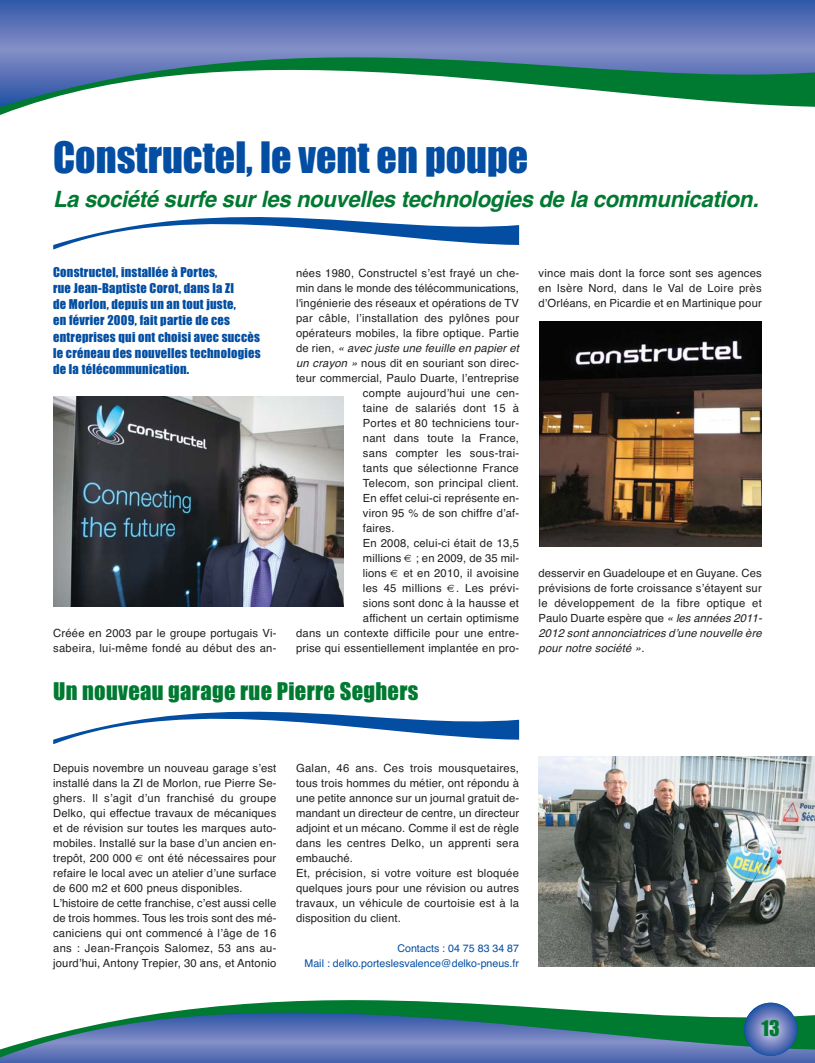
<style>
.page{position:relative;width:815px;height:1063px;background:#fff}
.page>*{position:absolute;margin:0;border:0;box-sizing:border-box;transform-origin:0 0}
.t1{font:40px "Impact";color:#034ea2}
.t2{font:italic 700 22.5px "Helvetica";color:#007931}
.t3{font:22.5px "Impact";letter-spacing:.015em;color:#007931}
.t4{font:20px "Impact";color:#007931}
.t5{font:12.5px/16.2px "Impact";letter-spacing:.02em;color:#034ea2}
.t6{font:11.25px/15px "Helvetica";letter-spacing:.015em;color:#231f20}
.t7{font:10.62px/15px "Helvetica";color:#034ea2;text-align:right}
.s1{font-style:italic}
</style>
<div class="page">
<div style="left:0;top:1058px;width:815px;height:5px;background:#4b68b1"></div>
<svg style="left:0;top:1000px;width:815px;height:58px"></svg>
<svg style="left:744px;top:1003px;width:53px;height:53px;background:#627bbb"></svg>
<svg style="left:0;top:0;width:815px;height:57px;background:#5f76b9"></svg>
<svg style="left:0;top:57px;width:815px;height:58px"></svg>
<svg style="left:53px;top:217px;width:466px;height:32px"></svg>
<svg style="left:53px;top:712px;width:466px;height:32px"></svg>
<img style="left:53px;top:397px;width:291px;height:210px">
<img style="left:540px;top:322px;width:222px;height:225px">
<img style="left:539px;top:757px;width:276px;height:210px">
<h1 class="t1" style="left:53px;top:145px;width:477px">Constructel, le vent en poupe</h1>
<h2 class="t2" style="left:53px;top:191px;width:711px">La société surfe surles nouvelles technologies de la communication.</h2>
<p class="t5" style="left:53px;top:265px;width:209px">Constructel, installée à Portes,<br>rue Jean-Baptiste Corot, dans la ZI<br>de Morlon, depuis un an tout juste,<br>en février 2009, fait partie de ces entreprises qui ont choisi avec succès le créneau des nouvelles technologies de la télécommunication.</p>
<p class="t6" style="left:296px;top:266px;width:227px">nées 1980, Constructel sʼest frayé un che&shy;min dans le monde des télécommunications, l'ingénierie des réseaux et opérations de TV par câble, lʼinstallation des pylônes pour opérateurs mobiles, la fibre optique. Partie d e r i e n , <span class="s1">« avec juste une feuille en papier et un crayon »</span> nous dit en souriant son direc&shy;teur commercial, Paulo Duarte, lʼentreprise</p>
<p class="t6" style="left:539px;top:266px;width:225px;text-align:justify">vince mais dont la force sont ses agences en Isère Nord, dans le Val de Loire près dʼOrléans, en Picardie et en Martinique pour</p>
<p class="t6" style="left:363px;top:386px;width:158px">compte aujourdʼhui une cen-</p>
<p class="t6" style="left:363px;top:401px;width:158px">taine de salariés dont 15 à</p>
<p class="t6" style="left:363px;top:416px;width:158px">Portes et 80 techniciens tour-</p>
<p class="t6" style="left:363px;top:431px;width:158px">nant dans toute la France,</p>
<p class="t6" style="left:363px;top:446px;width:158px">sans compter les sous-trai-</p>
<p class="t6" style="left:363px;top:461px;width:157px">tants que sélectionne France</p>
<p class="t6" style="left:363px;top:476px;width:158px">Telecom, son principal client.</p>
<p class="t6" style="left:363px;top:491px;width:158px">En effet celui-ci représente en-</p>
<p class="t6" style="left:363px;top:506px;width:158px">viron 95 % de son chiffre dʼaf-</p>
<p class="t6" style="left:363px;top:521px;width:33px">faires.</p>
<p class="t6" style="left:363px;top:536px;width:158px">En 2008, celui-ci était de 13,5</p>
<p class="t6" style="left:363px;top:551px;width:158px">millions € ; en 2009, de 35 mil-</p>
<p class="t6" style="left:363px;top:566px;width:158px">lions € et en 2010, il avoisine</p>
<p class="t6" style="left:363px;top:581px;width:158px">les 45 millions €. Les prévi-</p>
<p class="t6" style="left:363px;top:596px;width:158px">sions sont donc à la hausse et</p>
<p class="t6" style="left:363px;top:611px;width:158px">affichent un certain optimisme</p>
<p class="t6" style="left:296px;top:626px;width:225px">dans un contexte difficile pour une entre-</p>
<p class="t6" style="left:296px;top:641px;width:225px">prise qui essentiellement implantée en pro-</p>
<p class="t6" style="left:53px;top:626px;width:225px">Créée en 2003 par le groupe portugais Vi&shy;sabeira, lui-même fondé au début des an-</p>
<h2 class="t3" style="left:53px;top:683px;width:367px">Un nouveau garage rue Pierre Seghers</h2>
<p class="t6" style="left:539px;top:566px;width:227px">desservir en Guadeloupe et en Guyane. Ces prévisions de forte croissance sʼétayent sur le développement de la fibre optique et Paulo Duarte espère que <span class="s1">« les années2011- 2012 sont annonciatrices dʼune nouvelle ère pour notre société »</span>.</p>
<p class="t6" style="left:53px;top:761px;width:225px">Depuis novembre un nouveau garage sʼest installé dans la ZI de Morlon, rue Pierre Se&shy;ghers. Il sʼagit dʼun franchisé du groupe Delko, qui effectue travaux de mécaniques et de révision sur toutes les marques auto&shy;mobiles. Installé sur la base dʼun ancien en&shy;trepôt, 200 000 € ont été nécessaires pour refaire le local avec un atelier dʼune surface de 600 m2 et 600 pneus disponibles.<br>Lʼhistoire de cette franchise, cʼest aussi celle de trois hommes. Tous les trois sont des mé&shy;caniciens qui ont commencé à lʼâge de 16 ans : Jean-François Salomez, 53 ans au&shy;jourdʼhui, Antony Trepier, 30 ans, et Antonio</p>
<p class="t6" style="left:296px;top:761px;width:225px">Galan, 46 ans. Ces trois mousquetaires, tous trois hommes du métier, ont répondu à une petite annonce sur un journal gratuit de&shy;mandant un directeur de centre, un directeur adjoint et un mécano. Comme il est de règle dans les centres Delko, un apprenti sera embauché.<br>Et, précision, si votre voiture est bloquée quelques jours pour une révision ou autres travaux, un véhicule de courtoisie est à la disposition du client.</p>
<p class="t7" style="left:305px;top:942px;width:216px">Contacts : 04 75 83 34 87<br>Mail : delko.porteslesvalence@delko-pneus.fr</p>
<h3 class="t4" style="left:762px;top:1022px;width:20px">13</h3>
</div>
